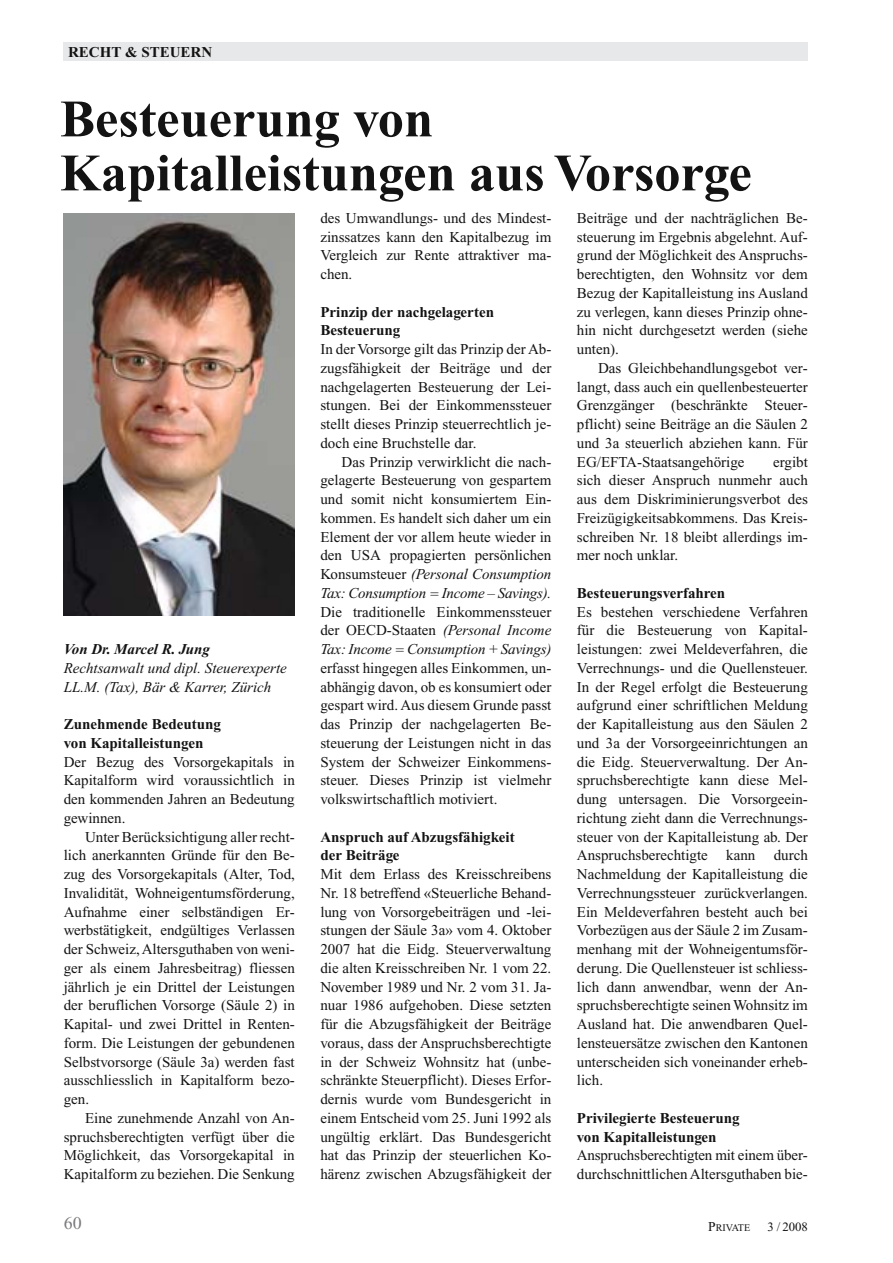
<style>
.page{position:relative;width:893px;height:1263px;background:#fff}
.page>*{position:absolute;margin:0;border:0;box-sizing:border-box;transform-origin:0 0}
.t1{font:700 52.5px/54px "Times New Roman";color:#141314}
.t2{font:18px "Times New Roman";color:#7a7b7d}
.t3{font:15px/18.8px "Times New Roman";color:#141314;text-align:justify}
.t4{font:700 15px/18.8px "Times New Roman";color:#141314}
.t5{font:italic 15px/18.8px "Times New Roman";color:#141314}
.t6{font:italic 700 15px "Times New Roman";color:#141314}
.t7{font:12.75px "Times New Roman";color:#141314}
.t8{font:10.2px "Times New Roman";color:#141314}
.s1{font-style:italic}
.s2{font-size:13.5px}
</style>
<div class="page">
<div style="left:64px;top:43px;width:744px;height:18px;background:#e7e8e9"></div>
<img style="left:64px;top:213px;width:231px;height:403px">
<p class="t4" style="left:68px;top:44px;width:146px">RECHT &amp; STEUERN</p>
<h1 class="t1" style="left:60px;top:97px;width:693px">Besteuerung von<br>Kapitalleistungen aus Vorsorge</h1>
<p class="t6" style="left:64px;top:644px;width:148px">Von Dr. Marcel R. Jung</p>
<p class="t5" style="left:64px;top:660px;width:225px">Rechtsanwalt und dipl. Steuerexperte<br>LL.M. (Tax), Bär &amp; Karrer, Zürich</p>
<p class="t4" style="left:64px;top:716px;width:159px">Zunehmende Bedeutung von Kapitalleistungen</p>
<p class="t3" style="left:64px;top:754px;width:233px">Der Bezug des Vorsorgekapitals in Kapitalform wird voraussichtlich in den kommenden Jahren an Bedeutung gewinnen.</p>
<p class="t3" style="left:64px;top:829px;width:233px;text-indent:21px">Unter Berücksichtigung aller recht&shy;lich anerkannten Gründe für den Be&shy;zug des Vorsorgekapitals (Alter, Tod, Invalidität, Wohneigentumsförderung, Aufnahme einer selbständigen Er&shy;werbstätigkeit, endgültiges Verlassen der Schweiz, Altersguthaben von weni&shy;ger als einem Jahresbeitrag) fliessen jährlich je ein Drittel der Leistungen der beruflichen Vorsorge (Säule 2) in Kapital- und zwei Drittel in Renten&shy;form. Die Leistungen der gebundenen Selbstvorsorge (Säule 3a) werden fast ausschliesslich in Kapitalform bezo&shy;gen.</p>
<p class="t3" style="left:64px;top:1110px;width:233px;text-indent:21px">Eine zunehmende Anzahl von An&shy;spruchsberechtigten verfügt über die Möglichkeit, das Vorsorgekapital in Kapitalform zu beziehen. Die Senkung</p>
<p class="t3" style="left:320px;top:210px;width:233px">des Umwandlungs- und des Mindest&shy;zinssatzes kann den Kapitalbezug im Vergleich zur Rente attraktiver ma&shy;chen.</p>
<p class="t4" style="left:320px;top:304px;width:175px">Prinzip der nachgelagerten<br>Besteuerung</p>
<p class="t3" style="left:320px;top:341px;width:233px">In der Vorsorge gilt das Prinzip der Ab&shy;zugsfähigkeit der Beiträge und der nachgelagerten Besteuerung der Lei&shy;stungen. Bei der Einkommenssteuer stellt dieses Prinzip steuerrechtlich je&shy;doch eine Bruchstelle dar.</p>
<p class="t3" style="left:320px;top:454px;width:233px;text-indent:21px">Das Prinzip verwirklicht die nach&shy;gelagerte Besteuerung von gespartem und somit nicht konsumiertem Ein&shy;kommen. Es handelt sich daher um ein Element der vor allem heute wieder in den USA propagierten persönlichen Konsumsteuer <span class="s1">(Personal Consumption Tax: Consumption = Income – Savings).</span></p>
<p class="t3" style="left:320px;top:604px;width:233px">Die traditionelle Einkommenssteuer der OECD-Staaten <span class="s1">(Personal Income Tax: Income = Consumption + Savings)</span></p>
<p class="t3" style="left:320px;top:660px;width:233px">erfasst hingegen alles Einkommen, un&shy;abhängig davon, ob es konsumiert oder gespart wird. Aus diesem Grunde passt das Prinzip der nachgelagerten Be&shy;steuerung der Leistungen nicht in das System der Schweizer Einkommens&shy;steuer. Dieses Prinzip ist vielmehr volkswirtschaftlich motiviert.</p>
<p class="t4" style="left:320px;top:829px;width:196px">Anspruch auf Abzugsfähigkeit der Beiträge</p>
<p class="t3" style="left:320px;top:866px;width:233px">Mit dem Erlass des Kreisschreibens Nr. 18 betreffend «Steuerliche Behand&shy;lung von Vorsorgebeiträgen und -lei&shy;stungen der Säule 3a» vom 4. Oktober 2007 hat die Eidg. Steuerverwaltung die alten Kreisschreiben Nr. 1 vom 22.<br>November 1989 und Nr. 2 vom 31. Ja&shy;nuar 1986 aufgehoben. Diese setzten für die Abzugsfähigkeit der Beiträge voraus, dass der Anspruchsberechtigte in der Schweiz Wohnsitz hat (unbe&shy;schränkte Steuerpflicht). Dieses Erfor&shy;dernis wurde vom Bundesgericht in einem Entscheid vom 25. Juni 1992 als ungültig erklärt. Das Bundesgericht hat das Prinzip der steuerlichen Ko&shy;härenz zwischen Abzugsfähigkeit der</p>
<p class="t3" style="left:577px;top:210px;width:233px">Beiträge und der nachträglichen Be&shy;steuerung im Ergebnis abgelehnt. Auf&shy;grund der Möglichkeit des Anspruchs&shy;berechtigten, den Wohnsitz vor dem Bezug der Kapitalleistung ins Ausland zu verlegen, kann dieses Prinzip ohne&shy;hin nicht durchgesetzt werden (siehe unten).</p>
<p class="t3" style="left:577px;top:360px;width:233px;text-indent:21px">Das Gleichbehandlungsgebot ver&shy;langt, dass auch ein quellenbesteuerter Grenzgänger (beschränkte Steuer&shy;pflicht) seine Beiträge an die Säulen 2 und 3a steuerlich abziehen kann. Für EG/EFTA-Staatsangehörige</p>
<p class="t3" style="left:577px;top:454px;width:233px;text-indent:196px">ergibt sich dieser Anspruch nunmehr auch aus dem Diskriminierungsverbot des Freizügigkeitsabkommens. Das Kreis&shy;schreiben Nr. 18 bleibt allerdings im&shy;mer noch unklar.</p>
<p class="t4" style="left:577px;top:585px;width:150px">Besteuerungsverfahren</p>
<p class="t3" style="left:577px;top:604px;width:233px">Es bestehen verschiedene Verfahren für die Besteuerung von Kapital&shy;leistungen: zwei Meldeverfahren, die Verrechnungs- und die Quellensteuer.<br>In der Regel erfolgt die Besteuerung aufgrund einer schriftlichen Meldung der Kapitalleistung aus den Säulen 2 und 3a der Vorsorgeeinrichtungen an die Eidg. Steuerverwaltung. Der An&shy;spruchsberechtigte kann diese Mel&shy;dung untersagen. Die Vorsorgeein&shy;richtung zieht dann die Verrechnungs&shy;steuer von der Kapitalleistung ab. Der Anspruchsberechtigte kann durch Nachmeldung der Kapitalleistung die Verrechnungssteuer zurückverlangen.<br>Ein Meldeverfahren besteht auch bei Vorbezügen aus der Säule 2 im Zusam&shy;menhang mit der Wohneigentumsför&shy;derung. Die Quellensteuer ist schliess&shy;lich dann anwendbar, wenn der An&shy;spruchsberechtigte seinen Wohnsitz im Ausland hat. Die anwendbaren Quel&shy;lensteuersätze zwischen den Kantonen unterscheiden sich voneinander erheb&shy;lich.</p>
<p class="t4" style="left:577px;top:1110px;width:164px">Privilegierte Besteuerung von Kapitalleistungen</p>
<p class="t3" style="left:577px;top:1147px;width:233px">Anspruchsberechtigten mit einem über&shy;durchschnittlichen Altersguthaben bie-</p>
<p class="t2" style="left:64px;top:1216px;width:19px">60</p>
<p class="t8" style="left:708px;top:1224px;width:44px"><span class="s2">P</span>RIVATE</p>
<p class="t7" style="left:767px;top:1222px;width:42px">3 / 2008</p>
</div>
